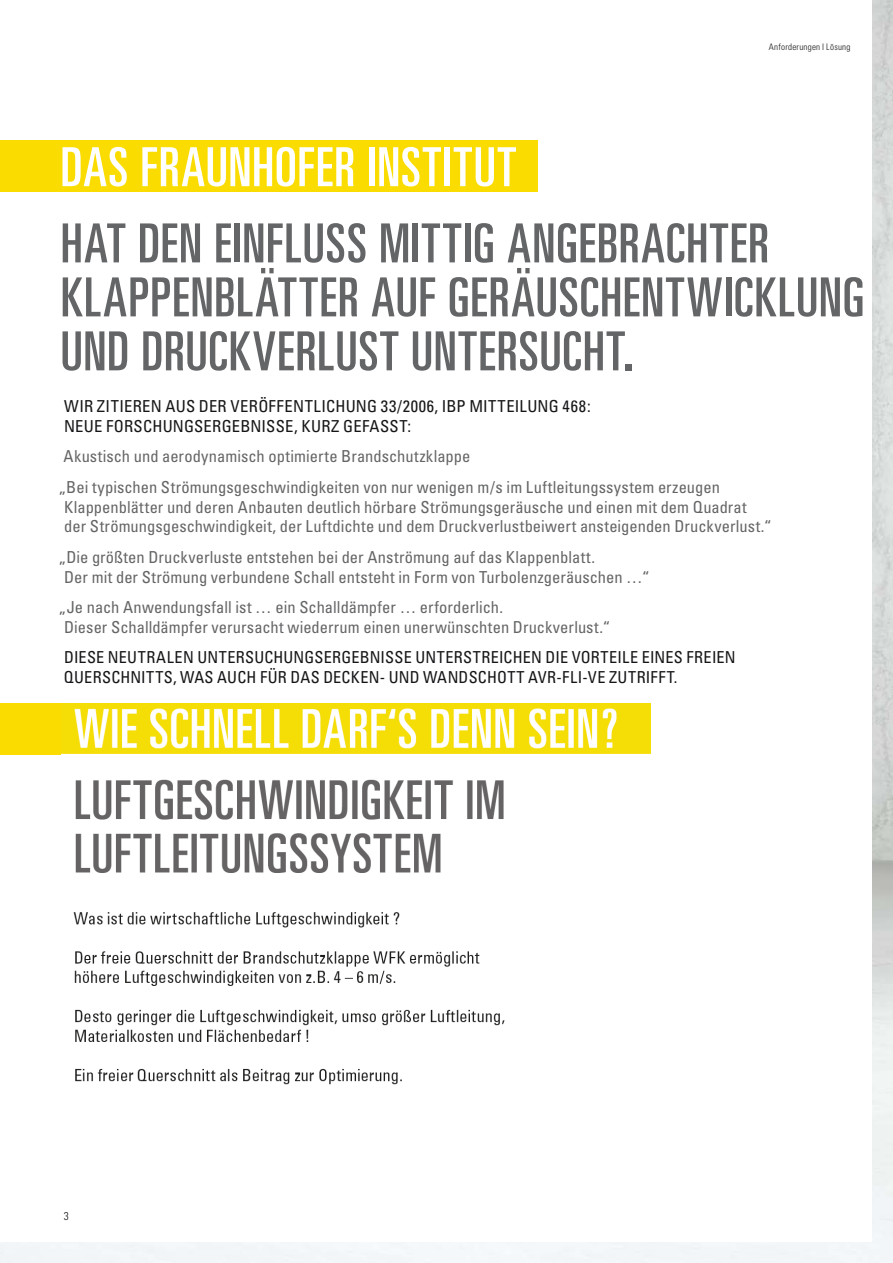
<style>
.page{position:relative;width:893px;height:1263px;background:#fff}
.page>*{position:absolute;margin:0;border:0;box-sizing:border-box;transform-origin:0 0}
.t1{font:ultra-condensed 54px/54px "Univers";letter-spacing:.025em;color:#646567}
.t2{font:ultra-condensed 54px "Univers";letter-spacing:.025em;color:#fff}
.t3{font:condensed 16.5px/19.8px "Univers";color:#646567}
.t4{font:condensed 16.5px/19.8px "Univers";letter-spacing:.015em;color:#161619}
.t5{font:300 condensed 11.25px "Univers";color:#161619}
.t6{font:300 condensed 9px "Univers";letter-spacing:.025em;color:#161619}
</style>
<div class="page">
<img style="left:0;top:0;width:892px;height:1263px">
<div style="left:0;top:0;width:871px;height:1241px;background:#fff"></div>
<div style="left:0;top:141px;width:537px;height:51px;background:#fadc00"></div>
<div style="left:0;top:703px;width:847px;height:51px;background:#fadc00"></div>
<img style="left:62px;top:708px;width:589px;height:377px">
<div style="left:651px;top:700px;width:204px;height:65px;background:#fff"></div>
<p class="t6" style="left:768px;top:43px;width:83px">Anforderungen I Lösung</p>
<h1 class="t2" style="left:60px;top:147px;width:457px">DAS FRAUNHOFER INSTITUT</h1>
<h1 class="t1" style="left:61px;top:221px;width:805px">HAT DEN EINFLUSS MITTIG ANGEBRACHTER<br>KLAPPENBLÄTTER AUF GERÄUSCHENTWICKLUNG<br>UND DRUCKVERLUST UNTERSUCHT.</h1>
<p class="t4" style="left:64px;top:398px;width:528px">WIR ZITIEREN AUS DER VERÖFFENTLICHUNG 33/2006, IBP MITTEILUNG 468:<br>NEUE FORSCHUNGSERGEBNISSE, KURZ GEFASST:</p>
<p class="t3" style="left:59px;top:443px;width:662px;line-height:30.5px">Akustisch und aerodynamisch optimierte Brandschutzklappe<br>„Bei typischen Strömungsgeschwindigkeiten von nur wenigen m/s im Luftleitungssystem erzeugen</p>
<p class="t3" style="left:64px;top:498px;width:708px">Klappenblätter und deren Anbauten deutlich hörbare Strömungsgeräusche und einen mit dem Quadrat der Strömungsgeschwindigkeit, der Luftdichte und dem Druckverlustbeiwert ansteigenden Druckverlust.“</p>
<p class="t3" style="left:64px;top:549px;width:586px;text-indent:-5px">„Die größten Druckverluste entstehen bei der Anströmung auf das Klappenblatt.<br>Der mit der Strömung verbundene Schall entsteht in Form von Turbolenzgeräuschen …“</p>
<p class="t3" style="left:64px;top:599px;width:547px;text-indent:-5px">„Je nach Anwendungsfall ist … ein Schalldämpfer … erforderlich.<br>Dieser Schalldämpfer verursacht wiederrum einen unerwünschten Druckverlust.“</p>
<p class="t4" style="left:64px;top:649px;width:673px">DIESE NEUTRALEN UNTERSUCHUNGSERGEBNISSE UNTERSTREICHEN DIE VORTEILE EINES FREIEN<br>QUERSCHNITTS, WAS AUCH FÜR DAS DECKEN- UND WANDSCHOTT AVR-FLI-VE ZUTRIFFT.</p>
<p class="t5" style="left:64px;top:1212px;width:6px">3</p>
</div>
